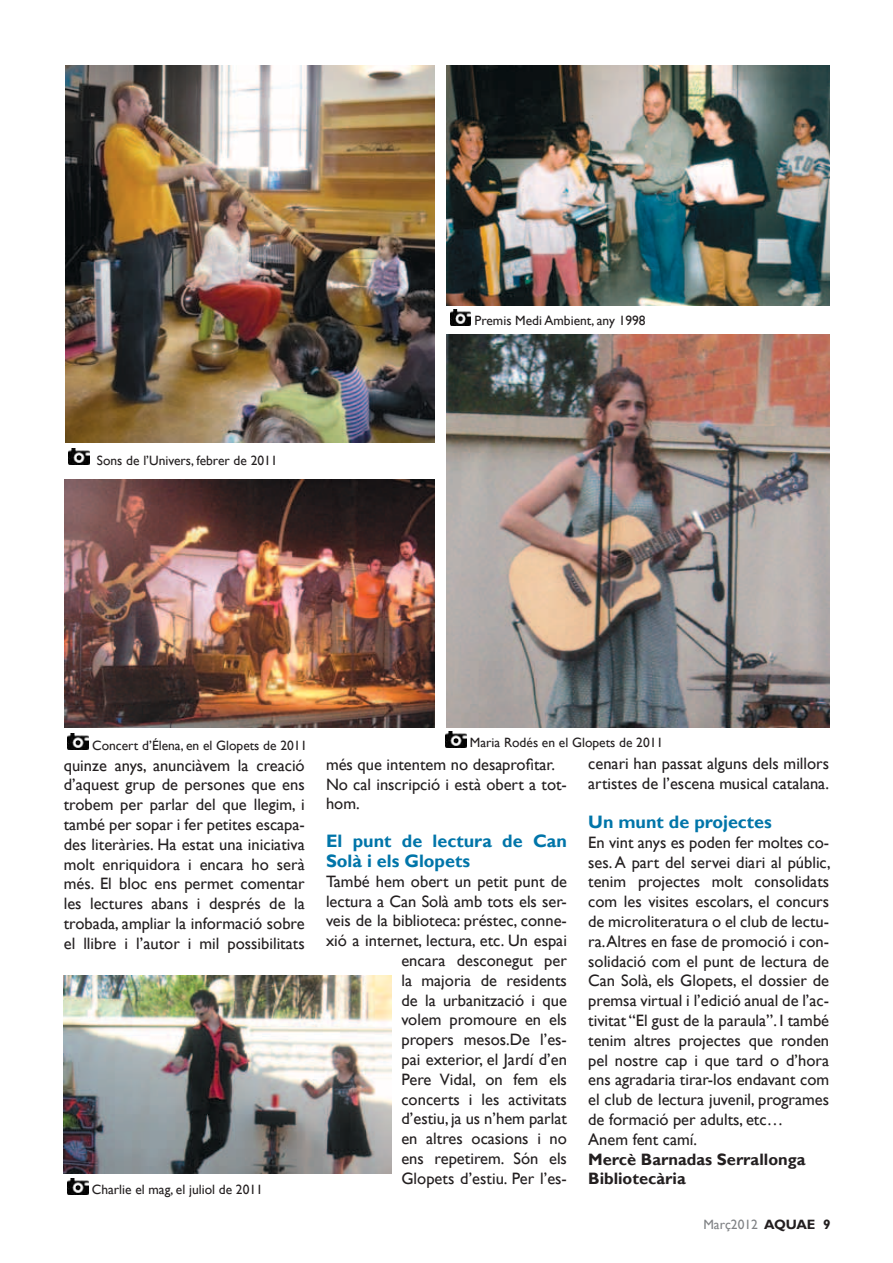
<style>
.page{position:relative;width:893px;height:1263px;background:#fff}
.page>*{position:absolute;margin:0;border:0;box-sizing:border-box;transform-origin:0 0}
.t1{font:700 18px/19.8px "Gill Sans";color:#0075a9}
.t2{font:16.5px/19.8px "Gill Sans";color:#231f20}
.t3{font:700 16.5px/19.8px "Gill Sans";color:#231f20}
.t4{font:13.5px "Gill Sans";color:#231f20}
.t5{font:13.5px "Gill Sans";color:#808285}
.s1{font-weight:700;color:#231f20}
</style>
<div class="page">
<img style="left:446px;top:65px;width:383px;height:240px">
<img style="left:450px;top:309px;width:21px;height:16px">
<img style="left:64px;top:480px;width:371px;height:248px">
<img style="left:68px;top:734px;width:20px;height:16px">
<img style="left:446px;top:334px;width:383px;height:394px">
<img style="left:446px;top:731px;width:20px;height:16px">
<img style="left:64px;top:976px;width:328px;height:198px">
<img style="left:68px;top:1178px;width:20px;height:16px">
<img style="left:65px;top:65px;width:370px;height:378px">
<img style="left:69px;top:448px;width:20px;height:17px">
<p class="t4" style="left:97px;top:452px;width:182px">Sons de l’Univers, febrer de 2011</p>
<p class="t4" style="left:475px;top:313px;width:173px">Premis Medi Ambient, any 1998</p>
<p class="t4" style="left:92px;top:737px;width:217px">Concert d’Élena, en el Glopets de 2011</p>
<p class="t4" style="left:470px;top:735px;width:195px">Maria Rodés en el Glopets de 2011</p>
<p class="t2" style="left:64px;top:755px;width:242px;text-align:justify">quinze anys, anunciàvem la creació d’aquest grup de persones que ens trobem per parlar del que llegim, i també per sopar i fer petites escapa&shy;des literàries. Ha estat una iniciativa molt enriquidora i encara ho serà més. El bloc ens permet comentar les lectures abans i després de la trobada, ampliar la informació sobre el llibre i l’autor i mil possibilitats</p>
<p class="t2" style="left:326px;top:755px;width:242px">més que intentem no desaprofitar.<br>No cal inscripció i està obert a tot&shy;hom.</p>
<p class="t1" style="left:326px;top:832px;width:242px">El punt de lectura de Can<br>Solà i els Glopets</p>
<p class="t2" style="left:326px;top:872px;width:242px;text-align:right">També hem obert un petit punt de lectura a Can Solà amb tots els ser&shy;veis de la biblioteca: préstec, conne&shy;xió a internet, lectura, etc. Un espai encara desconegut per<br>la majoria de residents<br>de la urbanització i que<br>volem promoure en els<br>propers mesos.De l’es-<br>pai exterior, el Jardí d’en<br>Pere Vidal, on fem els<br>concerts i les activitats<br>d’estiu, ja us n’hem parlat<br>en altres ocasions i no<br>ens repetirem. Són els<br>Glopets d’estiu. Per l’es-</p>
<p class="t4" style="left:92px;top:1182px;width:173px">Charlie el mag, el juliol de 2011</p>
<p class="t2" style="left:588px;top:754px;width:242px">cenari han passat alguns dels millors artistes de l’escena musical catalana.</p>
<p class="t1" style="left:588px;top:813px;width:185px">Un munt de projectes</p>
<p class="t2" style="left:588px;top:833px;width:244px">En vint anys es poden fer moltes co&shy;ses. A part del servei diari al públic, tenim projectes molt consolidats com les visites escolars, el concurs de microliteratura o el club de lectu&shy;ra.Altres en fase de promoció i con&shy;solidació com el punt de lectura de Can Solà, els Glopets, el dossier de premsa virtual i l’edició anual de l’ac&shy;tivitat “El gust de la paraula”. I també tenim altres projectes que ronden pel nostre cap i que tard o d’hora ens agradaria tirar-los endavant com el club de lectura juvenil, programes de formació per adults, etc…<br>Anem fent camí.</p>
<p class="t3" style="left:588px;top:1149px;width:219px">Mercè Barnadas Serrallonga<br>Bibliotecària</p>
<p class="t5" style="left:703px;top:1216px;width:129px">Març2012 <span class="s1">AQUAE 9</span></p>
</div>
